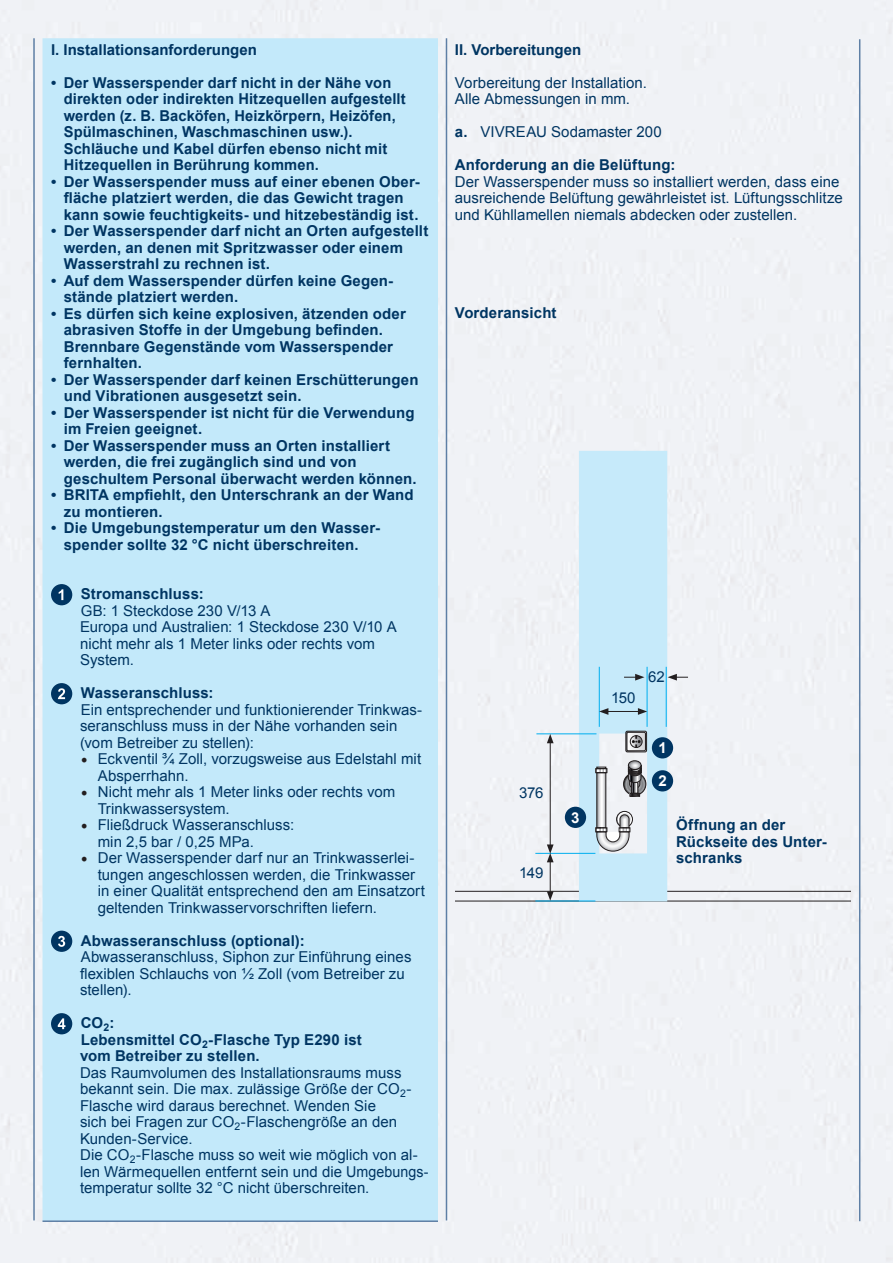
<style>
.page{position:relative;width:893px;height:1263px;background:#f0f2f6}
.page>*{position:absolute;margin:0;border:0;box-sizing:border-box;transform-origin:0 0}
.t1{font:700 15px/16.5px "Arial";letter-spacing:.01em;color:#003562}
.t2{font:15px/16.5px "Arial";letter-spacing:.005em;color:#003562}
.t3{font:700 15px "Arial";color:#fff}
.s1{font-family:"Minion Pro";font-size:18px;color:#231f20}
.s2{font-weight:700}
</style>
<div class="page">
<div style="left:43px;top:38px;width:395px;height:1183px;background:#c3e9fa"></div>
<hr style="left:43px;top:1220px;width:395px;height:2px;background:#5e7fa5">
<hr style="left:446px;top:38px;width:1px;height:1182px;background:#5e7fa5">
<hr style="left:859px;top:39px;width:1px;height:1182px;background:#5e7fa5">
<hr style="left:33px;top:38px;width:2px;height:1182px;background:#5e7fa5">
<div style="left:51px;top:584px;width:21px;height:21px;background:#003562;border-radius:50%"></div>
<svg style="left:59px;top:589px;width:4px;height:11px"></svg>
<div style="left:51px;top:683px;width:21px;height:21px;background:#003562;border-radius:50%"></div>
<svg style="left:58px;top:688px;width:7px;height:11px"></svg>
<div style="left:51px;top:931px;width:21px;height:21px;background:#003562;border-radius:50%"></div>
<svg style="left:58px;top:936px;width:7px;height:11px"></svg>
<div style="left:51px;top:1013px;width:21px;height:21px;background:#003562;border-radius:50%"></div>
<svg style="left:58px;top:1018px;width:7px;height:11px"></svg>
<hr style="left:455px;top:891px;width:395px;height:1px;background:#231f20">
<hr style="left:455px;top:901px;width:395px;height:1px;background:#231f20">
<div style="left:565px;top:807px;width:21px;height:21px;background:#003562;border-radius:50%"></div>
<hr style="left:536px;top:733px;width:60px;height:1px;background:#00aeef">
<hr style="left:535px;top:853px;width:60px;height:1px;background:#00aeef">
<hr style="left:535px;top:901px;width:60px;height:1px;background:#00aeef">
<hr style="left:550px;top:860px;width:1px;height:34px;background:#231f20">
<svg style="left:547px;top:891px;width:7px;height:10px"></svg>
<svg style="left:579px;top:451px;width:109px;height:450px"></svg>
<hr style="left:550px;top:741px;width:1px;height:106px;background:#231f20">
<svg style="left:547px;top:734px;width:7px;height:9px"></svg>
<svg style="left:547px;top:844px;width:7px;height:18px"></svg>
<p class="t1" style="left:51px;top:42px;width:207px">I. Installationsanforderungen</p>
<p class="t1" style="left:64px;top:75px;width:343px;text-indent:-13px">• Der Wasserspender darf nicht in der Nähe von direkten oder indirekten Hitzequellen aufgestellt werden (z. B. Backöfen, Heizkörpern, Heizöfen, Spülmaschinen, Waschmaschinen usw.).<br>Schläuche und Kabel dürfen ebenso nicht mit Hitzequellen in Berührung kommen.</p>
<p class="t1" style="left:64px;top:174px;width:358px;text-indent:-13px">• Der Wasserspender muss auf einer ebenen Ober&shy;fläche platziert werden, die das Gewicht tragen kann sowie feuchtigkeits- und hitzebeständig ist.</p>
<p class="t1" style="left:64px;top:223px;width:366px;text-indent:-13px">• Der Wasserspender darf nicht an Orten aufgestellt werden, an denen mit Spritzwasser oder einem<br>Wasserstrahl zu rechnen ist.</p>
<p class="t1" style="left:64px;top:273px;width:331px;text-indent:-13px">• Auf dem Wasserspender dürfen keine Gegen&shy;stände platziert werden.</p>
<p class="t1" style="left:64px;top:306px;width:344px;text-indent:-13px">• Es dürfen sich keine explosiven, ätzenden oder abrasiven Stoffe in der Umgebung befinden.<br>Brennbare Gegenstände vom Wasserspender fernhalten.</p>
<p class="t1" style="left:64px;top:372px;width:356px;text-indent:-13px">• Der Wasserspender darf keinen Erschütterungen und Vibrationen ausgesetzt sein.</p>
<p class="t1" style="left:64px;top:405px;width:352px;text-indent:-13px">• Der Wasserspender ist nicht für die Verwendung im Freien geeignet.</p>
<p class="t1" style="left:64px;top:438px;width:354px;text-indent:-13px">• Der Wasserspender muss an Orten installiert werden, die frei zugänglich sind und von geschultem Personal überwacht werden können.</p>
<p class="t1" style="left:64px;top:487px;width:351px;text-indent:-13px">• BRITA empfiehlt, den Unterschrank an der Wand zu montieren.</p>
<p class="t1" style="left:51px;top:520px;width:331px;text-align:center">• Die Umgebungstemperatur um den Wasser&shy;spender sollte 32 °C nicht überschreiten.</p>
<p class="t1" style="left:81px;top:586px;width:124px">Stromanschluss:</p>
<p class="t2" style="left:80px;top:602px;width:318px">GB: 1 Steckdose 230 V/13 A<br>Europa und Australien: 1 Steckdose 230 V/10 A nicht mehr als 1 Meter links oder rechts vom<br>System.</p>
<p class="t1" style="left:81px;top:685px;width:134px">Wasseranschluss:</p>
<p class="t2" style="left:80px;top:701px;width:344px">Ein entsprechender und funktionierender Trinkwas&shy;seranschluss muss in der Nähe vorhanden sein (vom Betreiber zu stellen):</p>
<p class="t2" style="left:98px;top:751px;width:325px;text-indent:-17px"><span class="s1">•</span> Eckventil ¾ Zoll, vorzugsweise aus Edelstahl mit<br>Absperrhahn.</p>
<p class="t2" style="left:98px;top:784px;width:299px;text-indent:-17px"><span class="s1">•</span> Nicht mehr als 1 Meter links oder rechts vom<br>Trinkwassersystem.</p>
<p class="t2" style="left:98px;top:817px;width:198px;text-indent:-17px"><span class="s1">•</span> Fließdruck Wasseranschluss: min 2,5 bar / 0,25 MPa.</p>
<p class="t2" style="left:98px;top:850px;width:329px;text-indent:-17px"><span class="s1">•</span> Der Wasserspender darf nur an Trinkwasserlei&shy;tungen angeschlossen werden, die Trinkwasser in einer Qualität entsprechend den am Einsatzort geltenden Trinkwasservorschriften liefern.</p>
<p class="t1" style="left:81px;top:933px;width:225px">Abwasseranschluss (optional):</p>
<p class="t2" style="left:80px;top:949px;width:333px">Abwasseranschluss, Siphon zur Einführung eines flexiblen Schlauchs von ½ Zoll (vom Betreiber zu stellen).</p>
<p class="t1" style="left:80px;top:1015px;width:283px">CO<sub>2</sub>:<br>Lebensmittel CO<sub>2</sub>-Flasche Typ E290 ist vom Betreiber zu stellen.</p>
<p class="t2" style="left:80px;top:1064px;width:350px">Das Raumvolumen des Installationsraums muss bekannt sein. Die max. zulässige Größe der CO<sub>2</sub>- Flasche wird daraus berechnet. Wenden Sie<br>sich bei Fragen zur CO<sub>2</sub>-Flaschengröße an den Kunden-Service.<br>Die CO<sub>2</sub>-Flasche muss so weit wie möglich von al&shy;len Wärmequellen entfernt sein und die Umgebungs&shy;temperatur sollte 32 °C nicht überschreiten.</p>
<p class="t1" style="left:455px;top:42px;width:128px">II. Vorbereitungen</p>
<p class="t2" style="left:455px;top:74px;width:194px">Vorbereitung der Installation.<br>Alle Abmessungen in mm.</p>
<p class="t2" style="left:455px;top:124px;width:208px"><span class="s2">a.</span> VIVREAU Sodamaster 200</p>
<p class="t1" style="left:455px;top:157px;width:222px">Anforderung an die Belüftung:</p>
<p class="t2" style="left:455px;top:173px;width:389px">Der Wasserspender muss so installiert werden, dass eine ausreichende Belüftung gewährleistet ist. Lüftungsschlitze und Kühllamellen niemals abdecken oder zustellen.</p>
<p class="t1" style="left:455px;top:305px;width:103px">Vorderansicht</p>
<p class="t2" style="left:519px;top:785px;width:26px">376</p>
<p class="t2" style="left:519px;top:865px;width:26px">149</p>
<p class="t3" style="left:571px;top:807px;width:10px">3</p>
<p class="t2" style="left:611px;top:690px;width:26px">150</p>
<p class="t2" style="left:648px;top:668px;width:18px">62</p>
<p class="t3" style="left:658px;top:738px;width:10px">1</p>
<p class="t3" style="left:658px;top:771px;width:10px">2</p>
<p class="t1" style="left:676px;top:817px;width:152px">Öffnung an der<br>Rückseite des Unter&shy;schranks</p>
</div>
